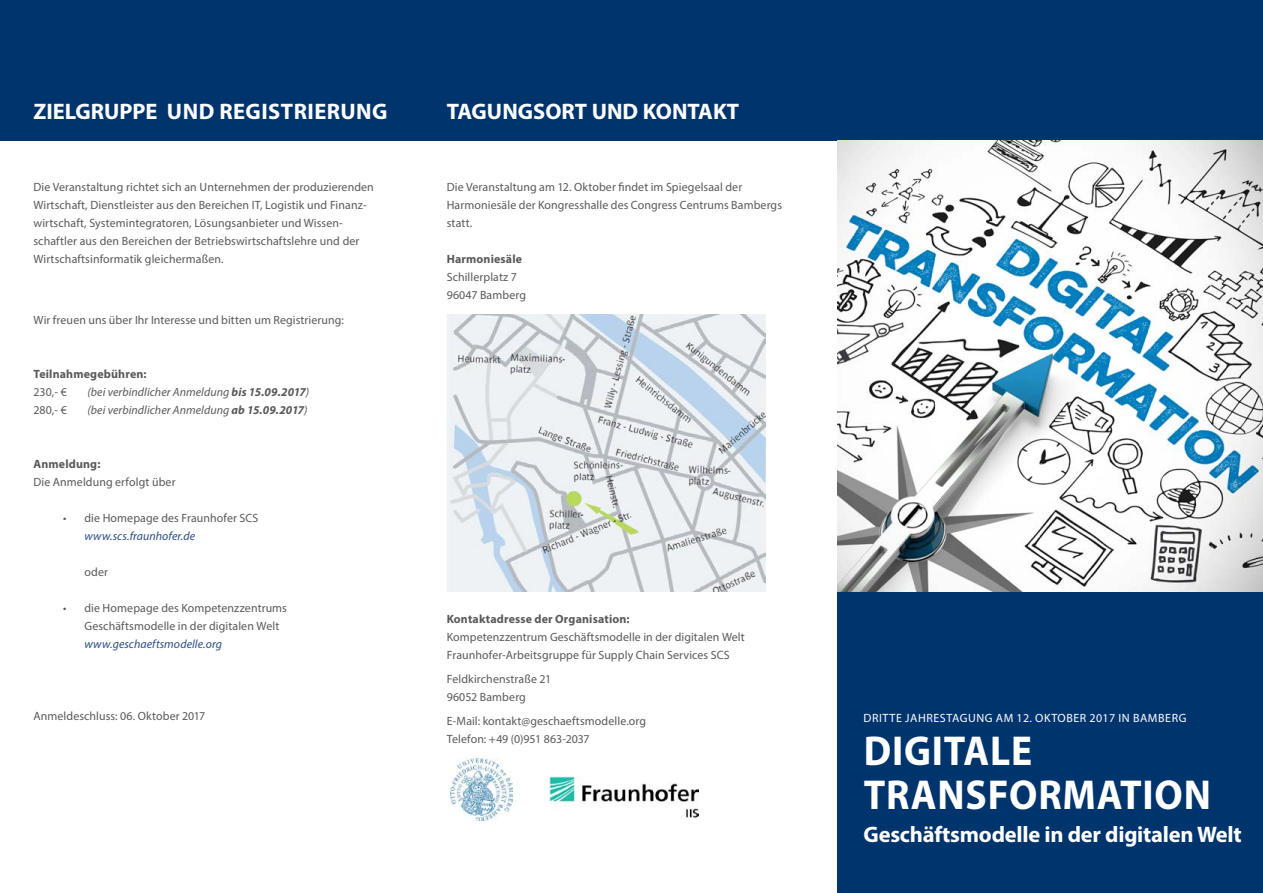
<style>
.page{position:relative;width:1263px;height:893px;background:#fff}
.page>*{position:absolute;margin:0;border:0;box-sizing:border-box;transform-origin:0 0}
.t1{font:700 42px/43.5px "Myriad Pro";letter-spacing:.02em;color:#fff;scale:.94 1}
.t2{font:700 22.5px "Myriad Pro";color:#fff}
.t3{font:700 22.5px "Myriad Pro";letter-spacing:.02em;color:#fff}
.t4{font:12px/18px "Myriad Pro";letter-spacing:.01em;color:#58595b}
.t5{font:italic 12px "Myriad Pro";letter-spacing:.005em;color:#58595b}
.t6{font:700 12px "Myriad Pro";letter-spacing:.015em;color:#58595b}
.t7{font:italic 12px "Myriad Pro";letter-spacing:.01em;color:#2a4d83}
.t8{font:12px "Myriad Pro";letter-spacing:.045em;color:#fff}
.s1{font-weight:700}
</style>
<div class="page">
<div style="left:0;top:0;width:1263px;height:140px;background:#00346d"></div>
<div style="left:838px;top:591px;width:425px;height:302px;background:#00346d"></div>
<img style="left:838px;top:140px;width:425px;height:452px">
<img style="left:447px;top:315px;width:319px;height:276px">
<img style="left:451px;top:759px;width:61px;height:61px">
<img style="left:550px;top:776px;width:149px;height:41px">
<h2 class="t3" style="left:33px;top:97px;width:356px">ZIELGRUPPE UND REGISTRIERUNG</h2>
<h2 class="t2" style="left:447px;top:97px;width:294px">TAGUNGSORT UND KONTAKT</h2>
<p class="t4" style="left:33px;top:178px;width:342px">Die Veranstaltung richtet sich an Unternehmen der produzierenden Wirtschaft, Dienstleister aus den Bereichen IT, Logistik und Finanz&shy;wirtschaft, Systemintegratoren, Lösungsanbieter und Wissen&shy;schaftler aus den Bereichen der Betriebswirtschaftslehre und der Wirtschaftsinformatik gleichermaßen.</p>
<p class="t4" style="left:33px;top:310px;width:312px">Wir freuen uns über Ihr Interesse und bitten um Registrierung:</p>
<p class="t6" style="left:33px;top:366px;width:115px">Teilnahmegebühren:</p>
<p class="t4" style="left:33px;top:382px;width:35px">230,- €</p>
<p class="t5" style="left:87px;top:384px;width:223px">(bei verbindlicher Anmeldung <span class="s1">bis 15.09.2017</span>)</p>
<p class="t4" style="left:33px;top:400px;width:35px">280,- €</p>
<p class="t5" style="left:87px;top:402px;width:222px">(bei verbindlicher Anmeldung <span class="s1">ab 15.09.2017</span>)</p>
<p class="t6" style="left:33px;top:456px;width:68px">Anmeldung:</p>
<p class="t4" style="left:33px;top:472px;width:144px">Die Anmeldung erfolgt über</p>
<p class="t4" style="left:63px;top:508px;width:197px">• die Homepage des Fraunhofer SCS</p>
<p class="t7" style="left:85px;top:528px;width:112px">www.scs.fraunhofer.de</p>
<p class="t4" style="left:85px;top:562px;width:25px">oder</p>
<p class="t4" style="left:85px;top:598px;width:204px;text-indent:-21px">• die Homepage des Kompetenzzentrums<br>Geschäftsmodelle in der digitalen Welt</p>
<p class="t7" style="left:85px;top:636px;width:139px">www.geschaeftsmodelle.org</p>
<p class="t4" style="left:33px;top:706px;width:173px">Anmeldeschluss: 06. Oktober 2017</p>
<p class="t4" style="left:447px;top:178px;width:337px">Die Veranstaltung am 12. Oktober findet im Spiegelsaal der<br>Harmoniesäle der Kongresshalle des Congress Centrums Bambergs statt.</p>
<p class="t6" style="left:447px;top:251px;width:77px">Harmoniesäle</p>
<p class="t4" style="left:447px;top:268px;width:81px">Schillerplatz 7<br>96047 Bamberg</p>
<p class="t6" style="left:447px;top:611px;width:184px">Kontaktadresse der Organisation:</p>
<p class="t4" style="left:447px;top:628px;width:300px">Kompetenzzentrum Geschäftsmodelle in der digitalen Welt<br>Fraunhofer-Arbeitsgruppe für Supply Chain Services SCS</p>
<p class="t4" style="left:447px;top:670px;width:106px">Feldkirchenstraße 21<br>96052 Bamberg</p>
<p class="t4" style="left:447px;top:712px;width:201px">E-Mail: kontakt@geschaeftsmodelle.org<br>Telefon: +49 (0)951 863-2037</p>
<p class="t8" style="left:863px;top:710px;width:324px">DRITTE JAHRESTAGUNG AM 12. OKTOBER 2017 IN BAMBERG</p>
<h1 class="t1" style="left:864px;top:728px;width:371px">DIGITALE<br>TRANSFORMATION</h1>
<h2 class="t2" style="left:863px;top:820px;width:380px">Geschäftsmodelle in der digitalen Welt</h2>
</div>
